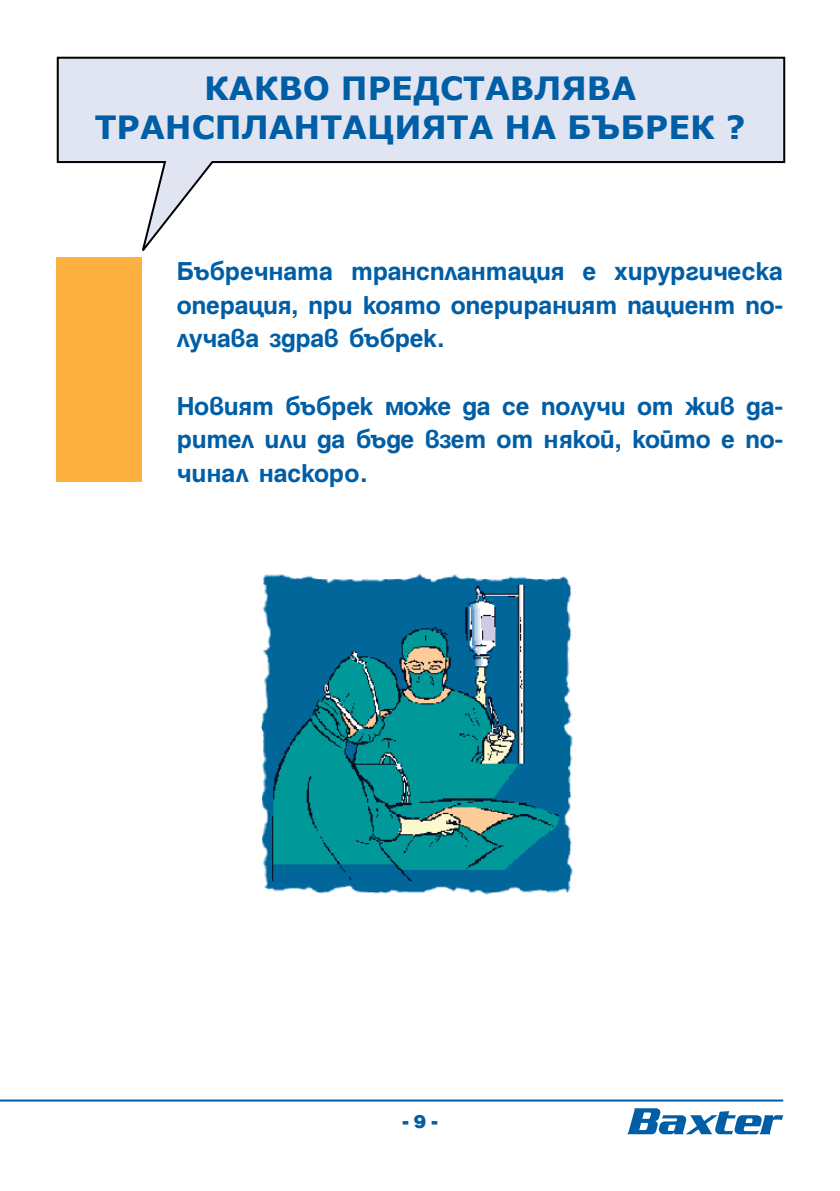
<style>
.page{position:relative;width:840px;height:1191px;background:#fff}
.page>*{position:absolute;margin:0;border:0;box-sizing:border-box;transform-origin:0 0}
.t1{font:700 32px/38.4px "Verdana";color:#005ea6;text-align:center}
.t2{font:700 28px/33.6px "Helen HS Bg";letter-spacing:-.01em;color:#005ea6;text-align:justify}
.t3{font:900 20px "Helen Bg";color:#005ea6}
</style>
<div class="page">
<svg style="left:627px;top:1108px;width:155px;height:26px"></svg>
<hr style="left:0;top:1099px;width:782px;height:2px;background:#005ea6">
<svg style="left:56px;top:56px;width:729px;height:203px"></svg>
<div style="left:57px;top:258px;width:85px;height:224px;background:#fbb040"></div>
<img style="left:260px;top:573px;width:313px;height:322px">
<p class="t1" style="left:95px;top:69px;width:652px">КАКВО ПРЕДСТАВЛЯВА<br>ТРАНСПЛАНТАЦИЯТА НА БЪБРЕК ?</p>
<p class="t2" style="left:177px;top:254px;width:607px">Бъбречната трансплантация е хирургическа операция, при която оперираният пациент по&shy;лучава здрав бъбрек.</p>
<p class="t2" style="left:177px;top:389px;width:607px">Новият бъбрек може да се получи от жив да&shy;рител или да бъде взет от някой, който е по&shy;чинал наскоро.</p>
<p class="t3" style="left:402px;top:1110px;width:36px">- 9 -</p>
</div>
